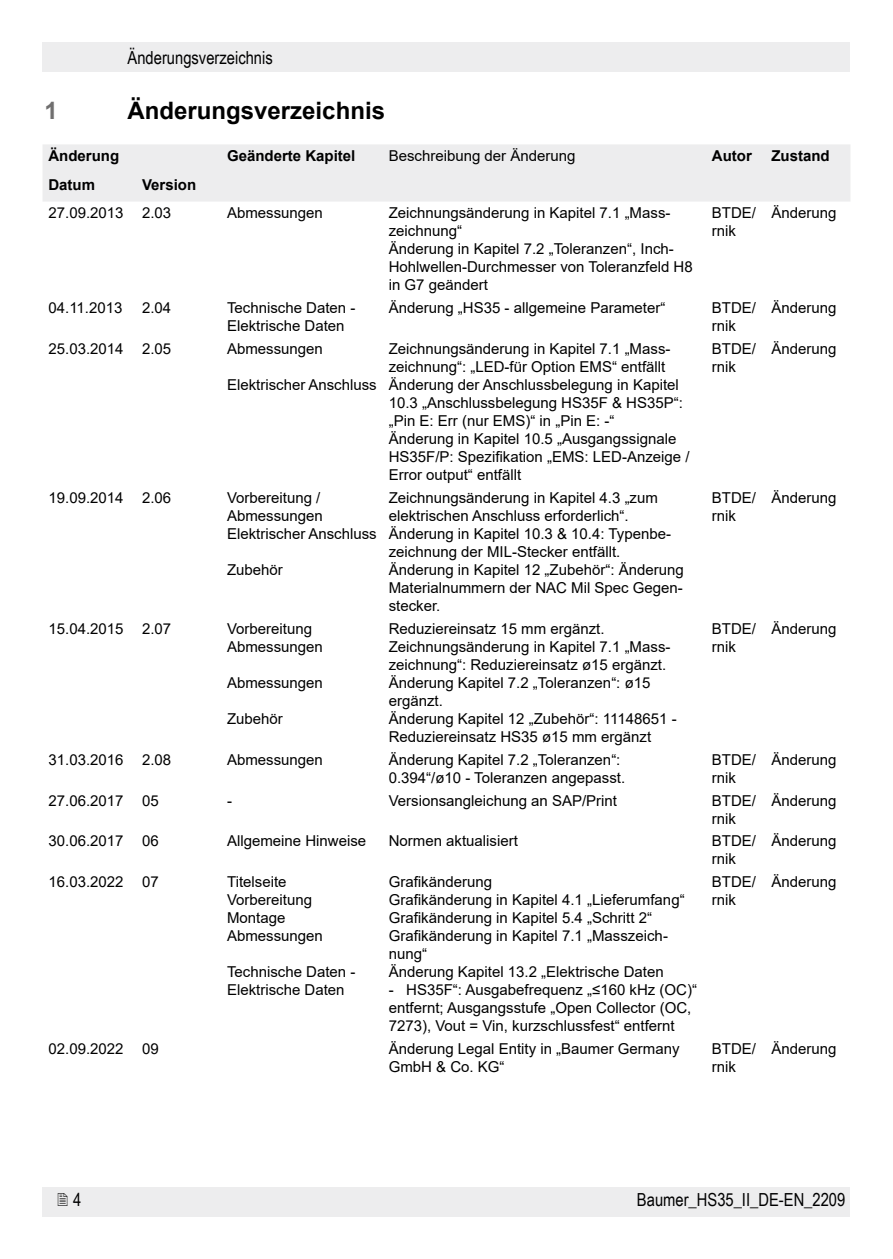
<style>
.page{position:relative;width:893px;height:1259px;background:#fff}
.page>*{position:absolute;margin:0;border:0;box-sizing:border-box;transform-origin:0 0}
.t1{font:700 24px "Arial";color:#000}
.t2{font:700 24px "Arial";color:#706f6f}
.t3{font:18px "Arial Narrow";color:#000}
.t4{font:15px/18px "Arial";color:#000}
.t5{font:700 15px "Arial";color:#000}
</style>
<div class="page">
<div style="left:43px;top:43px;width:807px;height:29px;background:#ededee"></div>
<div style="left:43px;top:1187px;width:807px;height:29px;background:#ededee"></div>
<div style="left:43px;top:144px;width:807px;height:58px;background:#ededee"></div>
<p class="t3" style="left:128px;top:44px;width:147px">Änderungsverzeichnis</p>
<h1 class="t2" style="left:44px;top:93px;width:15px">1</h1>
<h1 class="t1" style="left:128px;top:93px;width:259px">Änderungsverzeichnis</h1>
<p class="t5" style="left:48px;top:145px;width:72px">Änderung</p>
<p class="t5" style="left:227px;top:145px;width:130px">Geänderte Kapitel</p>
<p class="t4" style="left:389px;top:147px;width:188px">Beschreibung der Änderung</p>
<p class="t5" style="left:712px;top:145px;width:41px">Autor</p>
<p class="t5" style="left:771px;top:145px;width:60px">Zustand</p>
<p class="t5" style="left:48px;top:174px;width:48px">Datum</p>
<p class="t5" style="left:142px;top:174px;width:56px">Version</p>
<p class="t4" style="left:48px;top:204px;width:124px">27.09.2013 2.03</p>
<p class="t4" style="left:227px;top:204px;width:97px">Abmessungen</p>
<p class="t4" style="left:389px;top:204px;width:306px">Zeichnungsänderung in Kapitel 7.1 „Mass&shy;zeichnung“<br>Änderung in Kapitel 7.2 „Toleranzen“, Inch-<br>Hohlwellen-Durchmesser von Toleranzfeld H8 in G7 geändert</p>
<p class="t4" style="left:712px;top:204px;width:46px">BTDE/ rnik</p>
<p class="t4" style="left:771px;top:204px;width:67px">Änderung</p>
<p class="t4" style="left:48px;top:299px;width:75px">04.11.2013</p>
<p class="t4" style="left:142px;top:299px;width:31px">2.04</p>
<p class="t4" style="left:227px;top:299px;width:130px">Technische Daten -<br>Elektrische Daten</p>
<p class="t4" style="left:389px;top:299px;width:278px">Änderung „HS35 - allgemeine Parameter“</p>
<p class="t4" style="left:712px;top:299px;width:46px">BTDE/ rnik</p>
<p class="t4" style="left:771px;top:299px;width:67px">Änderung</p>
<p class="t4" style="left:48px;top:340px;width:124px">25.03.2014 2.05</p>
<p class="t4" style="left:227px;top:340px;width:97px">Abmessungen</p>
<p class="t4" style="left:227px;top:376px;width:151px">Elektrischer Anschluss</p>
<p class="t4" style="left:389px;top:340px;width:302px">Zeichnungsänderung in Kapitel 7.1 „Mass&shy;zeichnung“: „LED-für Option EMS“ entfällt Änderung der Anschlussbelegung in Kapitel 10.3 „Anschlussbelegung HS35F &amp; HS35P“: „Pin E: Err (nur EMS)“ in „Pin E: -“<br>Änderung in Kapitel 10.5 „Ausgangssignale HS35F/P: Spezifikation „EMS: LED-Anzeige / Error output“ entfällt</p>
<p class="t4" style="left:712px;top:340px;width:46px">BTDE/ rnik</p>
<p class="t4" style="left:771px;top:340px;width:67px">Änderung</p>
<p class="t4" style="left:48px;top:489px;width:124px">19.09.2014 2.06</p>
<p class="t4" style="left:227px;top:489px;width:151px">Vorbereitung /<br>Abmessungen<br>Elektrischer Anschluss</p>
<p class="t4" style="left:227px;top:561px;width:57px">Zubehör</p>
<p class="t4" style="left:48px;top:619px;width:124px">15.04.2015 2.07</p>
<p class="t4" style="left:227px;top:619px;width:97px">Vorbereitung<br>Abmessungen</p>
<p class="t4" style="left:227px;top:673px;width:97px">Abmessungen</p>
<p class="t4" style="left:227px;top:709px;width:57px">Zubehör</p>
<p class="t4" style="left:389px;top:489px;width:297px">Zeichnungsänderung in Kapitel 4.3 „zum elektrischen Anschluss erforderlich“.<br>Änderung in Kapitel 10.3 &amp; 10.4: Typenbe&shy;zeichnung der MIL-Stecker entfällt.<br>Änderung in Kapitel 12 „Zubehör“: Änderung Materialnummern der NAC Mil Spec Gegen&shy;stecker.</p>
<p class="t4" style="left:712px;top:489px;width:46px">BTDE/ rnik</p>
<p class="t4" style="left:771px;top:489px;width:67px">Änderung</p>
<p class="t4" style="left:389px;top:619px;width:289px">Reduziereinsatz 15 mm ergänzt.<br>Zeichnungsänderung in Kapitel 7.1 „Mass&shy;zeichnung“: Reduziereinsatz ø15 ergänzt.<br>Änderung Kapitel 7.2 „Toleranzen“: ø15 ergänzt.<br>Änderung Kapitel 12 „Zubehör“: 11148651 - Reduziereinsatz HS35 ø15 mm ergänzt</p>
<p class="t4" style="left:712px;top:619px;width:46px">BTDE/ rnik</p>
<p class="t4" style="left:771px;top:619px;width:67px">Änderung</p>
<p class="t4" style="left:48px;top:750px;width:124px">31.03.2016 2.08</p>
<p class="t4" style="left:227px;top:750px;width:97px">Abmessungen</p>
<p class="t4" style="left:389px;top:750px;width:238px">Änderung Kapitel 7.2 „Toleranzen“:<br>0.394“/ø10 - Toleranzen angepasst.</p>
<p class="t4" style="left:712px;top:750px;width:46px">BTDE/ rnik</p>
<p class="t4" style="left:771px;top:750px;width:67px">Änderung</p>
<p class="t4" style="left:48px;top:791px;width:112px">27.06.2017 05</p>
<p class="t4" style="left:227px;top:791px;width:6px">-</p>
<p class="t4" style="left:389px;top:791px;width:230px">Versionsangleichung an SAP/Print</p>
<p class="t4" style="left:712px;top:791px;width:46px">BTDE/ rnik</p>
<p class="t4" style="left:771px;top:791px;width:67px">Änderung</p>
<p class="t4" style="left:48px;top:832px;width:112px">30.06.2017 06</p>
<p class="t4" style="left:227px;top:832px;width:141px">Allgemeine Hinweise</p>
<p class="t4" style="left:389px;top:832px;width:131px">Normen aktualisiert</p>
<p class="t4" style="left:712px;top:832px;width:46px">BTDE/ rnik</p>
<p class="t4" style="left:771px;top:832px;width:67px">Änderung</p>
<p class="t4" style="left:48px;top:873px;width:112px">16.03.2022 07</p>
<p class="t4" style="left:227px;top:873px;width:97px">Titelseite<br>Vorbereitung<br>Montage<br>Abmessungen</p>
<p class="t4" style="left:227px;top:963px;width:130px">Technische Daten -<br>Elektrische Daten</p>
<p class="t4" style="left:712px;top:873px;width:46px">BTDE/ rnik</p>
<p class="t4" style="left:771px;top:873px;width:67px">Änderung</p>
<p class="t4" style="left:389px;top:873px;width:297px">Grafikänderung<br>Grafikänderung in Kapitel 4.1 „Lieferumfang“ Grafikänderung in Kapitel 5.4 „Schritt 2“ Grafikänderung in Kapitel 7.1 „Masszeich&shy;nung“<br>Änderung Kapitel 13.2 „Elektrische Daten</p>
<p class="t4" style="left:389px;top:981px;width:310px">- HS35F“: Ausgabefrequenz „≤160 kHz (OC)“ entfernt; Ausgangsstufe „Open Collector (OC,<br>7273), Vout = Vin, kurzschlussfest“ entfernt</p>
<p class="t4" style="left:48px;top:1040px;width:112px">02.09.2022 09</p>
<p class="t4" style="left:389px;top:1040px;width:292px">Änderung Legal Entity in „Baumer Germany<br>GmbH &amp; Co. KG“</p>
<p class="t4" style="left:712px;top:1040px;width:46px">BTDE/ rnik</p>
<p class="t4" style="left:771px;top:1040px;width:67px">Änderung</p>
<p class="t3" style="left:73px;top:1186px;width:10px">4</p>
<p class="t3" style="left:637px;top:1186px;width:210px">Baumer_HS35_II_DE-EN_2209</p>
</div>
